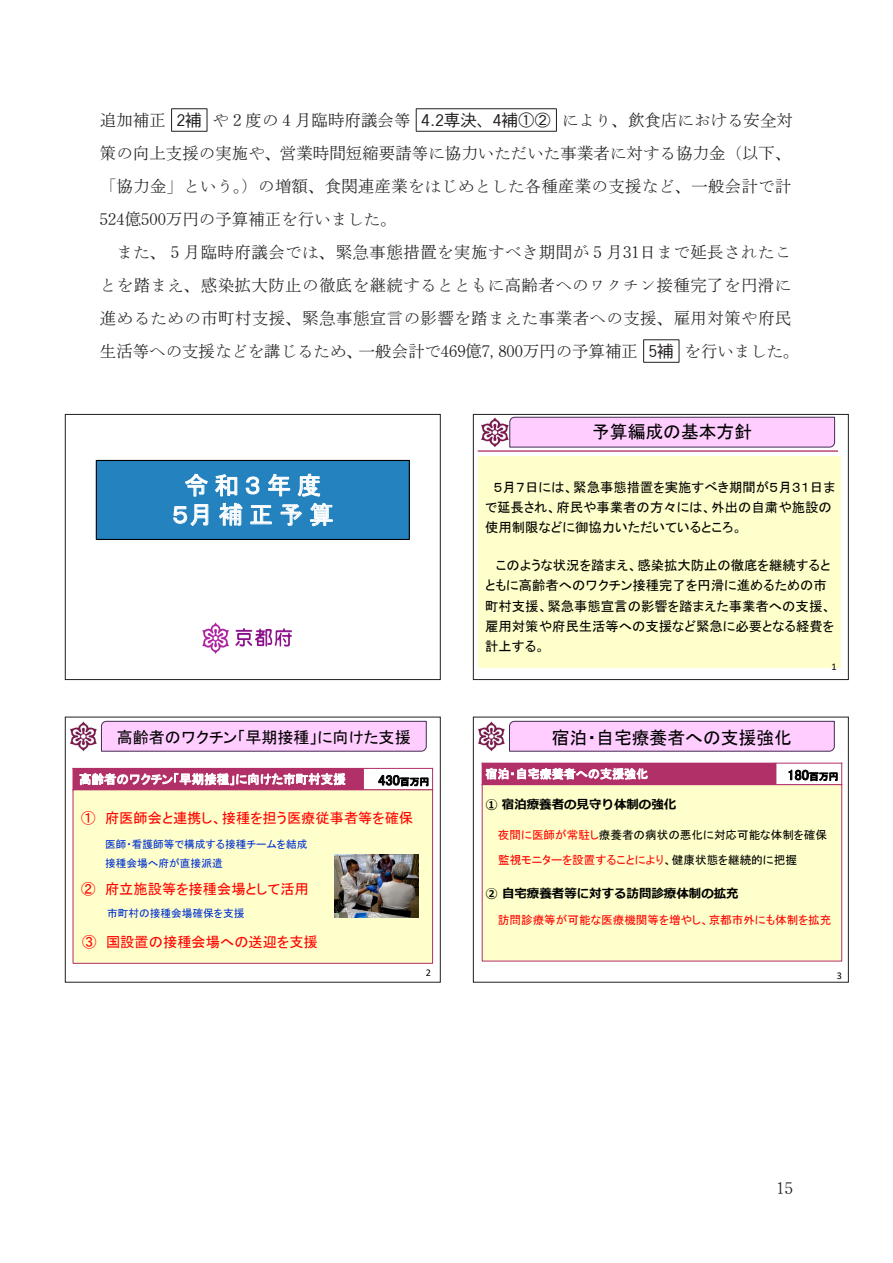
<style>
.page{position:relative;width:893px;height:1263px;background:#fff}
.page>*{position:absolute;margin:0;border:0;box-sizing:border-box;transform-origin:0 0}
.t1{font:24.45px/29.4px "MS P Gothic";letter-spacing:.23em;color:#fff;text-align:center}
.t2{font:17.85px "MS P Gothic";color:#000}
.t3{font:16.5px/33px "PO Min IWA HW Th";letter-spacing:.025em;color:#231f20;text-align:justify}
.t4{font:16.05px "MS P Gothic";color:#000}
.t5{font:14.25px "MS P Gothic";color:#f00}
.t6{font:14.25px "MS P Gothic";letter-spacing:.005em;color:#000}
.t7{font:13.35px/20.2px "MS P Gothic";color:#000}
.t8{font:700 12.45px "Meiryo";color:#000}
.t9{font:12.45px "MS P Gothic";letter-spacing:.005em;color:#fff}
.t10{font:12px "MS P Gothic";letter-spacing:.005em;color:#fff}
.t11{font:11.55px/24.2px "MS P Gothic";color:#000}
.t12{font:11.55px "MS P Gothic";color:#f00}
.t13{font:10.65px "MS P Gothic";color:#0030d1}
.t14{font:10.2px "Calibri";color:#000}
.s1{font-family:"P Goth IWA HW Md"}
.s2{font-family:"P Goth IWA";font-weight:500}
.s3{font-size:9.75px}
.s4{color:#f00}
</style>
<div class="page">
<hr style="left:171px;top:131px;width:36px;height:1px;background:#231f20">
<hr style="left:416px;top:131px;width:140px;height:1px;background:#231f20">
<hr style="left:643px;top:362px;width:36px;height:1px;background:#231f20">
<hr style="left:171px;top:108px;width:36px;height:1px;background:#231f20">
<hr style="left:416px;top:108px;width:140px;height:1px;background:#231f20">
<hr style="left:643px;top:339px;width:36px;height:1px;background:#231f20">
<svg style="left:171px;top:109px;width:1px;height:22px"></svg>
<svg style="left:207px;top:109px;width:1px;height:22px"></svg>
<svg style="left:416px;top:109px;width:1px;height:22px"></svg>
<svg style="left:556px;top:109px;width:1px;height:22px"></svg>
<svg style="left:643px;top:340px;width:1px;height:22px"></svg>
<svg style="left:679px;top:340px;width:1px;height:22px"></svg>
<svg style="left:101px;top:720px;width:326px;height:32px;background:#f1c3f3"></svg>
<img style="left:70px;top:721px;width:27px;height:30px">
<div style="left:73px;top:768px;width:290px;height:22px;background:#b23068"></div>
<svg style="left:363px;top:769px;width:1px;height:20px"></svg>
<hr style="left:72px;top:768px;width:2px;height:22px;background:#b23068">
<svg style="left:432px;top:769px;width:1px;height:20px"></svg>
<hr style="left:72px;top:768px;width:361px;height:1px;background:#b23068">
<div style="left:73px;top:790px;width:360px;height:173px;background:#ffffcb"></div>
<div style="left:73px;top:789px;width:360px;height:175px;border:1px solid #b23068"></div>
<img style="left:334px;top:855px;width:84px;height:63px">
<div style="left:65px;top:717px;width:376px;height:265px;border:1px solid #231f20"></div>
<div style="left:478px;top:456px;width:362px;height:212px;background:#ffffcb"></div>
<hr style="left:478px;top:450px;width:360px;height:2px;background:#b23068">
<img style="left:481px;top:418px;width:28px;height:30px">
<svg style="left:509px;top:416px;width:326px;height:32px;background:#f2c4f3"></svg>
<div style="left:473px;top:414px;width:376px;height:266px;border:1px solid #231f20"></div>
<div style="left:482px;top:785px;width:360px;height:176px;background:#ffffcb"></div>
<div style="left:482px;top:763px;width:294px;height:21px;background:#b23068"></div>
<svg style="left:841px;top:764px;width:1px;height:20px"></svg>
<hr style="left:482px;top:763px;width:360px;height:1px;background:#b23068">
<hr style="left:482px;top:784px;width:360px;height:1px;background:#b23068">
<svg style="left:509px;top:720px;width:326px;height:32px;background:#f1c3f3"></svg>
<img style="left:478px;top:721px;width:27px;height:30px">
<div style="left:473px;top:717px;width:376px;height:265px;border:1px solid #231f20"></div>
<img style="left:235px;top:628px;width:57px;height:19px">
<img style="left:202px;top:623px;width:27px;height:30px">
<div style="left:96px;top:460px;width:313px;height:79px;background:#2482bf"></div>
<div style="left:96px;top:460px;width:314px;height:80px;border:1px solid #000"></div>
<div style="left:65px;top:414px;width:376px;height:266px;border:1px solid #231f20"></div>
<p class="t3" style="left:100px;top:104px;width:695px">追加補正 <span class="s1">2補</span> や２度の４月臨時府議会等 <span class="s1">4</span><span class="s2">.</span><span class="s1">2</span><span class="s2">専決、</span><span class="s1">4</span><span class="s2">補①②</span> により、飲食店における安全対策の向上支援の実施や、営業時間短縮要請等に協力いただいた事業者に対する協力金（以下、「協力金」という。）の増額、食関連産業をはじめとした各種産業の支援など、一般会計で計524億500万円の予算補正を行いました。</p>
<p class="t3" style="left:100px;top:236px;width:701px;text-align:center">また、５月臨時府議会では、緊急事態措置を実施すべき期間が５月31日まで延長されたこ<br>とを踏まえ、感染拡大防止の徹底を継続するとともに高齢者へのワクチン接種完了を円滑に進めるための市町村支援、緊急事態宣言の影響を踏まえた事業者への支援、雇用対策や府民生活等への支援などを講じるため、一般会計で469億7,800万円の予算補正 <span class="s1">5補</span> を行いました。</p>
<h1 class="t1" style="left:172px;top:470px;width:163px">令和３年度<br>５月補正予算</h1>
<p class="t4" style="left:117px;top:729px;width:295px">高齢者のワクチン「早期接種」に向けた支援</p>
<p class="t9" style="left:79px;top:773px;width:268px">高齢者のワクチン「早期接種」に向けた市町村支援</p>
<p class="t6" style="left:378px;top:773px;width:53px">430<span class="s3">百万円</span></p>
<p class="t5" style="left:81px;top:811px;width:333px">① 府医師会と連携し、接種を担う医療従事者等を確保</p>
<p class="t13" style="left:105px;top:857px;width:119px">接種会場へ府が直接派遣</p>
<p class="t5" style="left:81px;top:882px;width:229px">② 府立施設等を接種会場として活用</p>
<p class="t13" style="left:107px;top:908px;width:139px">市町村の接種会場確保を支援</p>
<p class="t5" style="left:82px;top:934px;width:237px">③ 国設置の接種会場への送迎を支援</p>
<p class="t13" style="left:105px;top:839px;width:204px">医師・看護師等で構成する接種チームを結成</p>
<p class="t14" style="left:426px;top:965px;width:7px">2</p>
<p class="t2" style="left:592px;top:423px;width:162px">予算編成の基本方針</p>
<p class="t7" style="left:485px;top:477px;width:351px;text-indent:8px">５月７日には、緊急事態措置を実施すべき期間が５月３１日まで延長され、府民や事業者の方々には、外出の自粛や施設の使用制限などに御協力いただいているところ。</p>
<p class="t7" style="left:485px;top:555px;width:350px;text-indent:11px">このような状況を踏まえ、感染拡大防止の徹底を継続するとともに高齢者へのワクチン接種完了を円滑に進めるための市町村支援、緊急事態宣言の影響を踏まえた事業者への支援、雇用対策や府民生活等への支援など緊急に必要となる経費を計上する。</p>
<p class="t14" style="left:831px;top:659px;width:7px">1</p>
<p class="t2" style="left:552px;top:729px;width:242px">宿泊・自宅療養者への支援強化</p>
<p class="t10" style="left:485px;top:768px;width:164px">宿泊・自宅療養者への支援強化</p>
<p class="t6" style="left:787px;top:768px;width:53px">180<span class="s3">百万円</span></p>
<p class="t8" style="left:485px;top:796px;width:192px">① 宿泊療養者の見守り体制の強化</p>
<p class="t11" style="left:498px;top:823px;width:331px"><span class="s4">夜間に医師が常駐し</span>療養者の病状の悪化に対応可能な体制を確保<span class="s4">監視モニターを設置することにより</span>、健康状態を継続的に把握</p>
<p class="t8" style="left:485px;top:885px;width:255px">② 自宅療養者等に対する訪問診療体制の拡充</p>
<p class="t12" style="left:498px;top:914px;width:335px">訪問診療等が可能な医療機関等を増やし、京都市外にも体制を拡充</p>
<p class="t14" style="left:837px;top:968px;width:7px">3</p>
<p class="t3" style="left:776px;top:1172px;width:18px">15</p>
</div>
